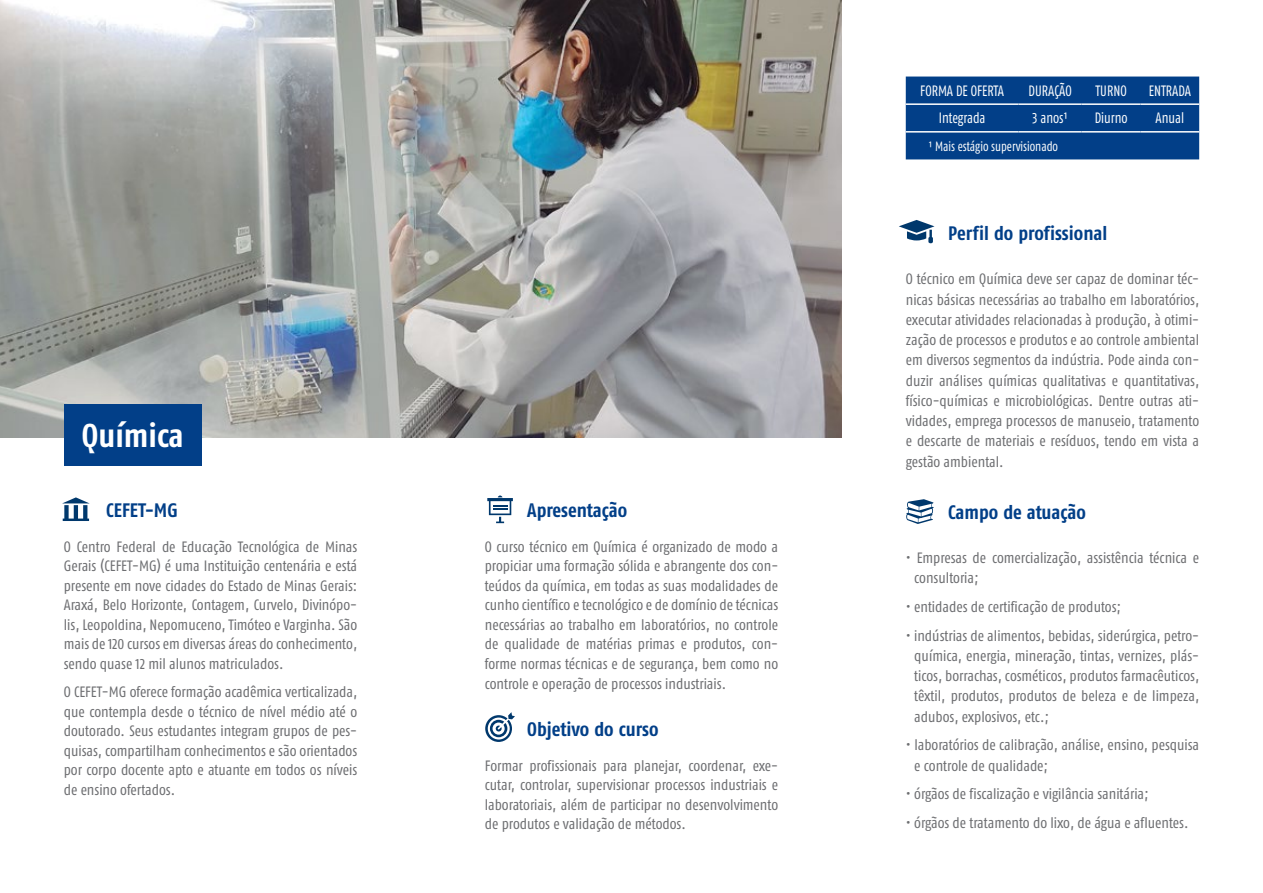
<style>
.page{position:relative;width:1263px;height:893px;background:#fff}
.page>*{position:absolute;margin:0;border:0;box-sizing:border-box;transform-origin:0 0}
.t1{font:700 33px "Fago Co Lf";color:#fff}
.t2{font:700 19.5px "Fago Co Lf";color:#023f88}
.t3{font:15px/19.5px "Fago Co Lf";color:#6d6e71;text-align:justify}
.t4{font:15px "Fago Co Lf";color:#fff;scale:.9 1}
.t5{font:13.5px "Fago Co Lf";color:#fff;scale:.9 1}
</style>
<div class="page">
<img style="left:0;top:0;width:842px;height:438px">
<svg style="left:485px;top:712px;width:30px;height:30px"></svg>
<svg style="left:62px;top:497px;width:28px;height:24px"></svg>
<svg style="left:899px;top:220px;width:35px;height:23px"></svg>
<svg style="left:906px;top:499px;width:28px;height:25px"></svg>
<div style="left:64px;top:404px;width:138px;height:62px;background:#023f88"></div>
<svg style="left:487px;top:495px;width:26px;height:28px"></svg>
<div style="left:906px;top:77px;width:293px;height:82px;background:#023f88"></div>
<hr style="left:906px;top:103px;width:112px;height:2px;background:#fff">
<hr style="left:1018px;top:103px;width:64px;height:2px;background:#fff">
<hr style="left:1082px;top:103px;width:58px;height:2px;background:#fff">
<hr style="left:1140px;top:103px;width:59px;height:2px;background:#fff">
<hr style="left:906px;top:131px;width:112px;height:2px;background:#fff">
<hr style="left:1018px;top:131px;width:64px;height:2px;background:#fff">
<hr style="left:1082px;top:131px;width:58px;height:2px;background:#fff">
<hr style="left:1140px;top:131px;width:59px;height:2px;background:#fff">
<h1 class="t1" style="left:82px;top:416px;width:103px">Química</h1>
<h2 class="t2" style="left:106px;top:499px;width:73px">CEFET-MG</h2>
<p class="t3" style="left:64px;top:537px;width:295px">O Centro Federal de Educação Tecnológica de Minas Gerais (CEFET-MG) é uma Instituição centenária e está presente em nove cidades do Estado de Minas Gerais:<br>Araxá, Belo Horizonte, Contagem, Curvelo, Divinópo&shy;lis, Leopoldina, Nepomuceno, Timóteo e Varginha. São mais de 120 cursos em diversas áreas do conhecimento, sendo quase 12 mil alunos matriculados.</p>
<p class="t3" style="left:64px;top:682px;width:295px">O CEFET-MG oferece formação acadêmica verticalizada, que contempla desde o técnico de nível médio até o doutorado. Seus estudantes integram grupos de pes&shy;quisas, compartilham conhecimentos e são orientados por corpo docente apto e atuante em todos os níveis de ensino ofertados.</p>
<h2 class="t2" style="left:527px;top:499px;width:101px">Apresentação</h2>
<p class="t3" style="left:485px;top:537px;width:295px">O curso técnico em Química é organizado de modo a propiciar uma formação sólida e abrangente dos con&shy;teúdos da química, em todas as suas modalidades de cunho científico e tecnológico e de domínio de técnicas necessárias ao trabalho em laboratórios, no controle de qualidade de matérias primas e produtos, con&shy;forme normas técnicas e de segurança, bem como no controle e operação de processos industriais.</p>
<h2 class="t2" style="left:527px;top:718px;width:133px">Objetivo do curso</h2>
<p class="t3" style="left:485px;top:755px;width:295px">Formar profissionais para planejar, coordenar, exe&shy;cutar, controlar, supervisionar processos industriais e laboratoriais, além de participar no desenvolvimento de produtos e validação de métodos.</p>
<p class="t4" style="left:920px;top:82px;width:95px">FORMA DE OFERTA</p>
<p class="t4" style="left:1028px;top:82px;width:50px">DURAÇÃO</p>
<p class="t4" style="left:1095px;top:82px;width:36px">TURNO</p>
<p class="t4" style="left:1149px;top:82px;width:48px">ENTRADA</p>
<p class="t4" style="left:939px;top:110px;width:53px">Integrada</p>
<p class="t4" style="left:1032px;top:110px;width:40px">3 anos¹</p>
<p class="t4" style="left:1095px;top:110px;width:38px">Diurno</p>
<p class="t4" style="left:1155px;top:110px;width:33px">Anual</p>
<p class="t5" style="left:929px;top:138px;width:145px">¹ Mais estágio supervisionado</p>
<h2 class="t2" style="left:948px;top:222px;width:161px">Perfil do profissional</h2>
<p class="t3" style="left:906px;top:269px;width:295px;line-height:20.2px">O técnico em Química deve ser capaz de dominar téc&shy;nicas básicas necessárias ao trabalho em laboratórios, executar atividades relacionadas à produção, à otimi&shy;zação de processos e produtos e ao controle ambiental em diversos segmentos da indústria. Pode ainda con&shy;duzir análises químicas qualitativas e quantitativas, físico-químicas e microbiológicas. Dentre outras ati&shy;vidades, emprega processos de manuseio, tratamento e descarte de materiais e resíduos, tendo em vista a gestão ambiental.</p>
<h2 class="t2" style="left:948px;top:500px;width:139px">Campo de atuação</h2>
<p class="t3" style="left:914px;top:547px;width:286px;line-height:20.2px;text-indent:-9px">• Empresas de comercialização, assistência técnica e consultoria;</p>
<p class="t3" style="left:906px;top:597px;width:217px">• entidades de certificação de produtos;</p>
<p class="t3" style="left:914px;top:625px;width:286px;line-height:20.2px;text-indent:-9px">• indústrias de alimentos, bebidas, siderúrgica, petro&shy;química, energia, mineração, tintas, vernizes, plás&shy;ticos, borrachas, cosméticos, produtos farmacêuticos, têxtil, produtos, produtos de beleza e de limpeza, adubos, explosivos, etc.;</p>
<p class="t3" style="left:914px;top:735px;width:286px;line-height:20.2px;text-indent:-9px">• laboratórios de calibração, análise, ensino, pesquisa e controle de qualidade;</p>
<p class="t3" style="left:906px;top:784px;width:244px">• órgãos de fiscalização e vigilância sanitária;</p>
<p class="t3" style="left:906px;top:813px;width:284px">• órgãos de tratamento do lixo, de água e afluentes.</p>
</div>
